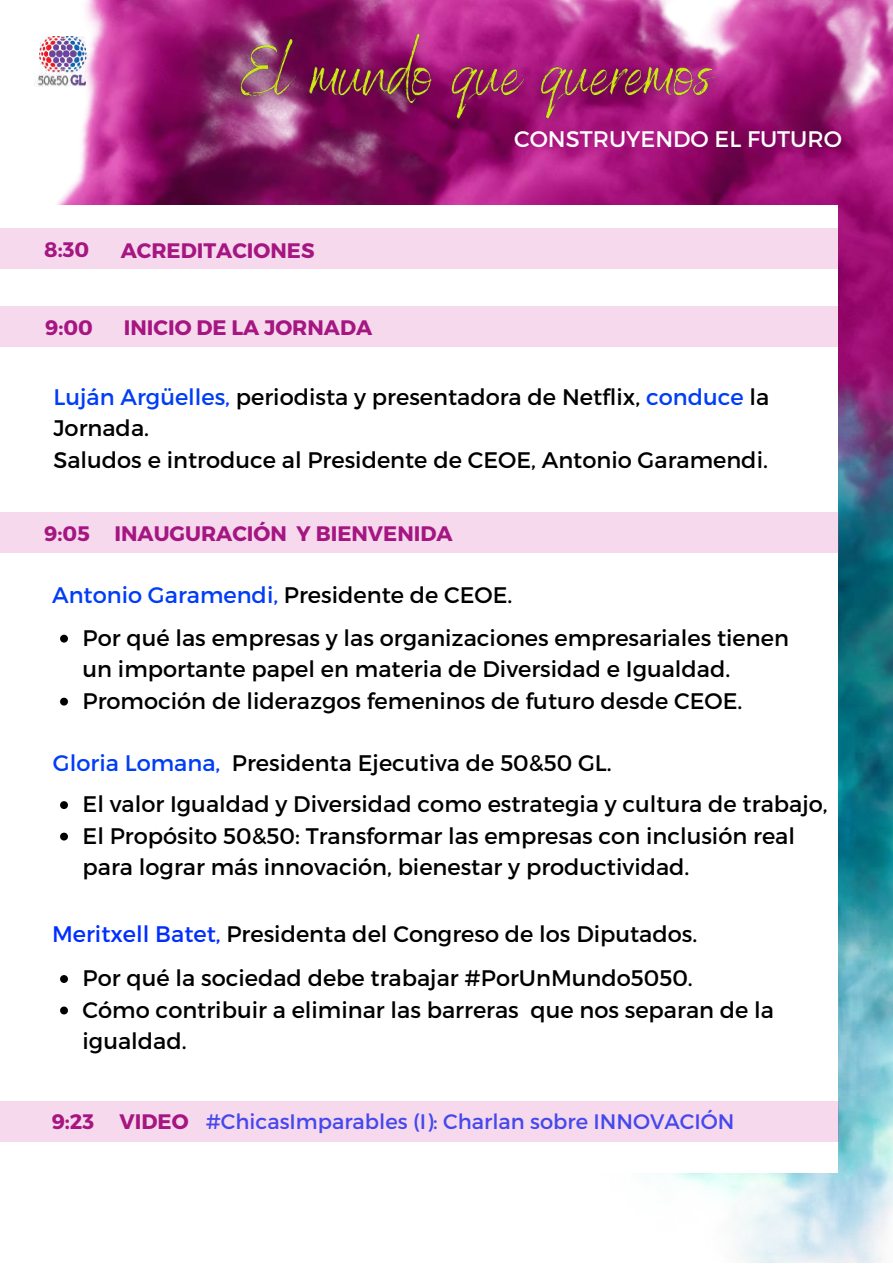
<style>
.page{position:relative;width:893px;height:1264px;background:#fff}
.page>*{position:absolute;margin:0;border:0;box-sizing:border-box;transform-origin:0 0}
.t1{font:22.5px/31.5px "Montserrat";color:#000}
.t2{font:22.5px "Montserrat";color:#003df6}
.t3{font:22.5px "Montserrat";color:#fff}
.t4{font:700 21px "Montserrat";color:#a61682}
.t5{font:21px "Montserrat";color:#2049ff}
.s1{color:#003df6}
.s2{color:#000}
.s3{color:#002eff}
.s4{font-weight:700;color:#a61682}
</style>
<div class="page">
<img style="left:38px;top:0;width:854px;height:298px">
<img style="left:663px;top:298px;width:229px;height:964px">
<div style="left:0;top:206px;width:837px;height:966px;background:#fff"></div>
<div style="left:0;top:229px;width:837px;height:40px;background:#f6d9ec"></div>
<div style="left:0;top:306px;width:837px;height:41px;background:#f6d9ec"></div>
<div style="left:0;top:512px;width:838px;height:40px;background:#f6d9ec"></div>
<img style="left:214px;top:8px;width:528px;height:157px">
<svg style="left:60px;top:801px;width:8px;height:8px"></svg>
<svg style="left:60px;top:832px;width:8px;height:8px"></svg>
<svg style="left:60px;top:634px;width:8px;height:8px"></svg>
<svg style="left:60px;top:697px;width:8px;height:8px"></svg>
<img style="left:38px;top:36px;width:71px;height:1px">
<img style="left:34px;top:37px;width:75px;height:49px">
<div style="left:0;top:1100px;width:838px;height:41px;background:#f6d9ec"></div>
<svg style="left:60px;top:975px;width:8px;height:7px"></svg>
<svg style="left:60px;top:1006px;width:8px;height:8px"></svg>
<p class="t4" style="left:44px;top:236px;width:46px">8:30</p>
<p class="t4" style="left:45px;top:314px;width:49px">9:00</p>
<p class="t4" style="left:121px;top:237px;width:195px">ACREDITACIONES</p>
<p class="t4" style="left:124px;top:314px;width:250px">INICIO DE LA JORNADA</p>
<p class="t3" style="left:514px;top:124px;width:329px">CONSTRUYENDO EL FUTURO</p>
<p class="t1" style="left:53px;top:379px;width:717px"><span class="s1">Luján Argüelles,</span> periodista y presentadora de Netflix, <span class="s1">conduce</span> la<br>Jornada.<br>Saludos e introduce al Presidente de CEOE, Antonio Garamendi.</p>
<p class="t4" style="left:44px;top:519px;width:47px">9:05</p>
<p class="t4" style="left:114px;top:520px;width:340px">INAUGURACIÓN Y BIENVENIDA</p>
<p class="t2" style="left:52px;top:580px;width:462px">Antonio Garamendi, <span class="s2">Presidente de CEOE.</span></p>
<p class="t1" style="left:83px;top:621px;width:707px">Por qué las empresas y las organizaciones empresariales tienen un importante papel en materia de Diversidad e Igualdad.<br>Promoción de liderazgos femeninos de futuro desde CEOE.</p>
<p class="t1" style="left:53px;top:746px;width:560px"><span class="s1">Gloria Lomana,</span> Presidenta Ejecutiva de 50&amp;50 GL.</p>
<p class="t1" style="left:83px;top:787px;width:746px">El valor Igualdad y Diversidad como estrategia y cultura de trabajo,<br>El Propósito 50&amp;50: Transformar las empresas con inclusión real para lograr más innovación, bienestar y productividad.</p>
<p class="t1" style="left:52px;top:910px;width:646px;line-height:44.5px;text-align:right"><span class="s3">Meritxell Batet,</span> Presidenta del Congreso de los Diputados.<br>Por qué la sociedad debe trabajar #PorUnMundo5050.</p>
<p class="t1" style="left:83px;top:992px;width:693px">Cómo contribuir a eliminar las barreras que nos separan de la igualdad.</p>
<p class="t5" style="left:52px;top:1107px;width:684px"><span class="s4">9:23 VIDEO</span> #ChicasImparables (I): Charlan sobre INNOVACIÓN</p>
</div>
